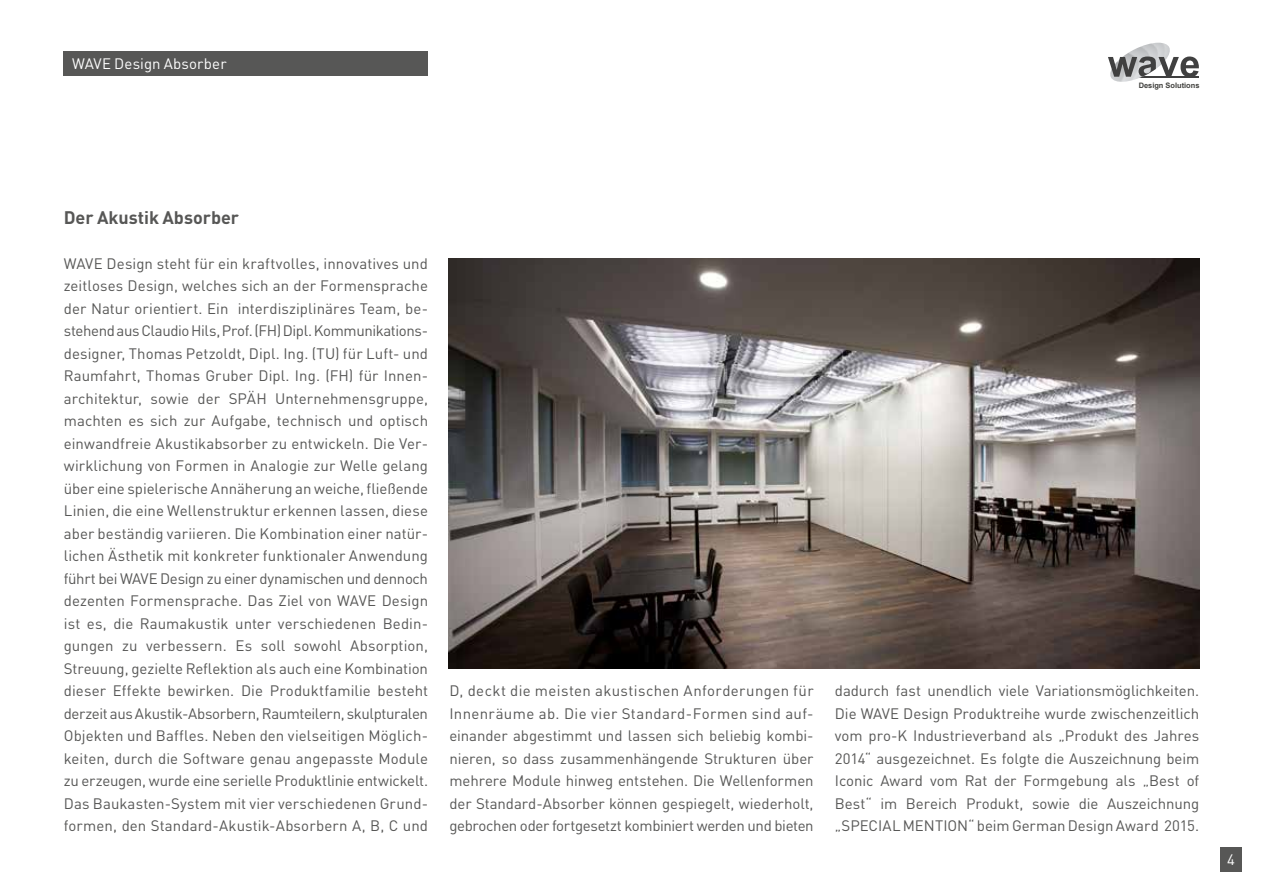
<style>
.page{position:relative;width:1263px;height:893px;background:#fff}
.page>*{position:absolute;margin:0;border:0;box-sizing:border-box;transform-origin:0 0}
.t1{font:700 18px "DINOT";color:#575756}
.t2{font:15px/22.5px "DINOT";letter-spacing:-.005em;color:#575756;text-align:justify}
.t3{font:15px "DINOT";letter-spacing:.005em;color:#fff}
.t4{font:700 7.5px "Arial";color:#40403d}
</style>
<div class="page">
<div style="left:1220px;top:847px;width:22px;height:25px;background:#575756"></div>
<hr style="left:1122px;top:77px;width:77px;height:1px;background:#404040">
<img style="left:1111px;top:43px;width:59px;height:39px">
<svg style="left:1108px;top:57px;width:91px;height:20px"></svg>
<div style="left:64px;top:52px;width:364px;height:24px;background:#575756"></div>
<img style="left:449px;top:258px;width:750px;height:411px">
<p class="t3" style="left:72px;top:54px;width:156px">WAVE Design Absorber</p>
<p class="t4" style="left:1139px;top:80px;width:62px">Design Solutions</p>
<p class="t1" style="left:64px;top:205px;width:177px">Der Akustik Absorber</p>
<p class="t2" style="left:64px;top:252px;width:366px">WAVE Design steht für ein kraftvolles, innovatives und zeitloses Design, welches sich an der Formensprache der Natur orientiert. Ein interdisziplinäres Team, be&shy;stehend aus Claudio Hils, Prof. (FH) Dipl. Kommunikations&shy;designer, Thomas Petzoldt, Dipl. Ing. (TU) für Luft- und Raumfahrt, Thomas Gruber Dipl. Ing. (FH) für Innen&shy;architektur, sowie der SPÄH Unternehmensgruppe, machten es sich zur Aufgabe, technisch und optisch einwandfreie Akustikabsorber zu entwickeln. Die Ver&shy;wirklichung von Formen in Analogie zur Welle gelang über eine spielerische Annäherung an weiche, fließende Linien, die eine Wellenstruktur erkennen lassen, diese aber beständig variieren. Die Kombination einer natür&shy;lichen Ästhetik mit konkreter funktionaler Anwendung führt bei WAVE Design zu einer dynamischen und dennoch dezenten Formensprache. Das Ziel von WAVE Design ist es, die Raumakustik unter verschiedenen Bedin&shy;gungen zu verbessern. Es soll sowohl Absorption, Streuung, gezielte Reflektion als auch eine Kombination dieser Effekte bewirken. Die Produktfamilie besteht derzeit aus Akustik-Absorbern, Raumteilern, skulpturalen Objekten und Baffles. Neben den vielseitigen Möglich&shy;keiten, durch die Software genau angepasste Module zu erzeugen, wurde eine serielle Produktlinie entwickelt.<br>Das Baukasten-System mit vier verschiedenen Grund&shy;formen, den Standard-Akustik-Absorbern A, B, C und</p>
<p class="t2" style="left:449px;top:679px;width:366px">D, deckt die meisten akustischen Anforderungen für Innenräume ab. Die vier Standard-Formen sind auf&shy;einander abgestimmt und lassen sich beliebig kombi&shy;nieren, so dass zusammenhängende Strukturen über mehrere Module hinweg entstehen. Die Wellenformen der Standard-Absorber können gespiegelt, wiederholt, gebrochen oder fortgesetzt kombiniert werden und bieten</p>
<p class="t2" style="left:835px;top:679px;width:366px">dadurch fast unendlich viele Variationsmöglichkeiten.<br>Die WAVE Design Produktreihe wurde zwischenzeitlich vom pro-K Industrieverband als „Produkt des Jahres 2014“ ausgezeichnet. Es folgte die Auszeichnung beim Iconic Award vom Rat der Formgebung als „Best of Best“ im Bereich Produkt, sowie die Auszeichnung „SPECIAL MENTION“ beim German Design Award 2015.</p>
<p class="t3" style="left:1227px;top:850px;width:9px">4</p>
</div>
